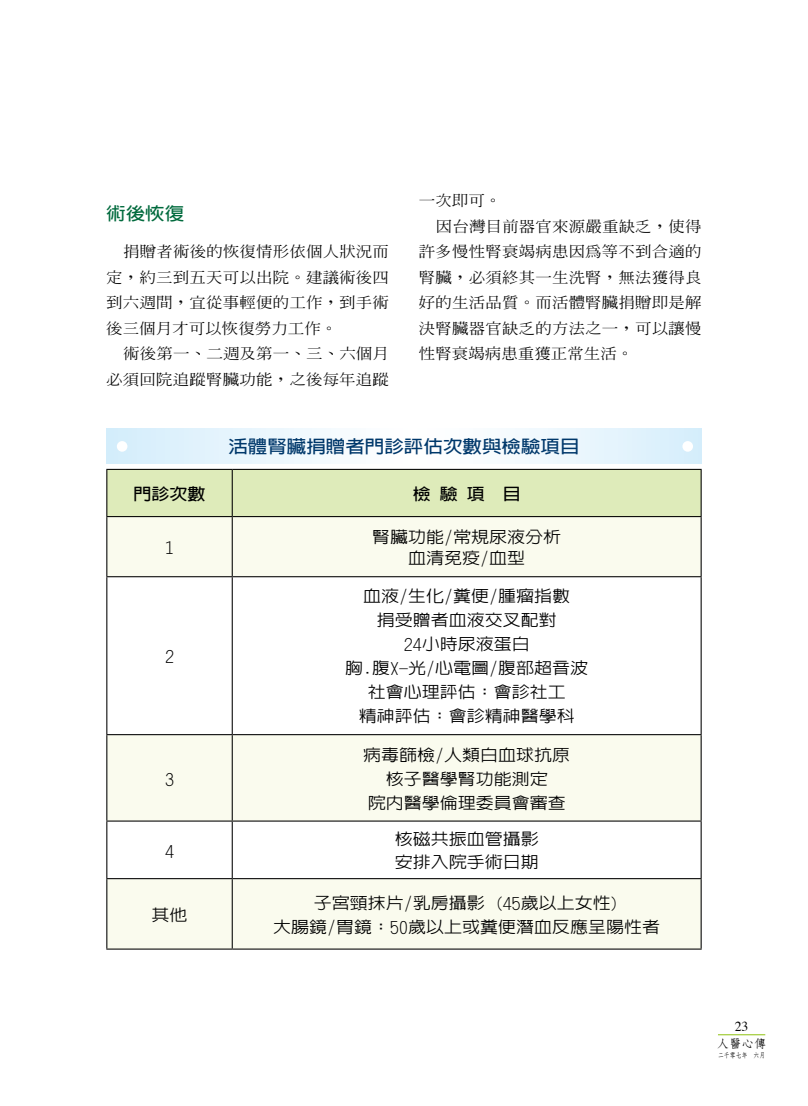
<style>
.page{position:relative;width:808px;height:1106px;background:#fff}
.page>*{position:absolute;margin:0;border:0;box-sizing:border-box;transform-origin:0 0}
.t1{font:700 17.55px "Lin Gothic";color:#00386b;scale:1.11 1}
.t2{font:700 17.55px "Lin Gothic";color:#006a3d;scale:1.11 1}
.t3{font:500 16.2px/24px "Lin Gothic";color:#000;text-align:center;scale:1.11 1}
.t4{font:700 16.2px "Lin Gothic";color:#000;scale:1.11 1}
.t5{font:500 14.85px/25.5px "Inn Ming";letter-spacing:.01em;color:#000;text-align:justify;scale:1.11 1}
.t6{font:13.65px "Times";color:#000}
.t7{font:700 11.7px "Nan Sung";color:#000;scale:1.05 1}
.t8{font:700 7.2px "Nan Sung";color:#000;scale:.82 1}
</style>
<div class="page">
<hr style="left:718px;top:1034px;width:47px;height:1px;background:#95c51d">
<div style="left:107px;top:470px;width:594px;height:46px;background:#deebba"></div>
<div style="left:107px;top:517px;width:594px;height:431px;background:#fafbee"></div>
<svg style="left:107px;top:577px;width:594px;height:301px"></svg>
<hr style="left:106px;top:517px;width:1px;height:59px;background:#000">
<hr style="left:232px;top:517px;width:1px;height:59px;background:#000">
<hr style="left:701px;top:517px;width:1px;height:59px;background:#000">
<hr style="left:106px;top:576px;width:126px;height:1px;background:#000">
<hr style="left:106px;top:577px;width:1px;height:157px;background:#000">
<hr style="left:232px;top:576px;width:470px;height:1px;background:#000">
<hr style="left:232px;top:577px;width:1px;height:157px;background:#000">
<hr style="left:701px;top:577px;width:1px;height:157px;background:#000">
<hr style="left:106px;top:734px;width:126px;height:1px;background:#000">
<hr style="left:106px;top:735px;width:1px;height:85px;background:#000">
<hr style="left:232px;top:734px;width:470px;height:1px;background:#000">
<hr style="left:232px;top:735px;width:1px;height:85px;background:#000">
<hr style="left:701px;top:735px;width:1px;height:85px;background:#000">
<hr style="left:106px;top:820px;width:126px;height:1px;background:#000">
<hr style="left:106px;top:821px;width:1px;height:57px;background:#000">
<hr style="left:232px;top:820px;width:470px;height:1px;background:#000">
<hr style="left:232px;top:821px;width:1px;height:57px;background:#000">
<hr style="left:701px;top:821px;width:1px;height:57px;background:#000">
<hr style="left:106px;top:878px;width:126px;height:1px;background:#000">
<hr style="left:106px;top:879px;width:1px;height:69px;background:#000">
<hr style="left:106px;top:948px;width:126px;height:1px;background:#000">
<hr style="left:232px;top:878px;width:470px;height:1px;background:#000">
<hr style="left:232px;top:879px;width:1px;height:69px;background:#000">
<hr style="left:701px;top:879px;width:1px;height:69px;background:#000">
<hr style="left:232px;top:948px;width:470px;height:1px;background:#000">
<hr style="left:106px;top:469px;width:126px;height:1px;background:#000">
<hr style="left:106px;top:470px;width:1px;height:46px;background:#000">
<hr style="left:106px;top:516px;width:126px;height:1px;background:#000">
<hr style="left:232px;top:469px;width:470px;height:1px;background:#000">
<hr style="left:232px;top:470px;width:1px;height:46px;background:#000">
<hr style="left:701px;top:470px;width:1px;height:46px;background:#000">
<hr style="left:232px;top:516px;width:470px;height:1px;background:#000">
<svg style="left:106px;top:429px;width:596px;height:34px"></svg>
<div style="left:117px;top:441px;width:10px;height:11px;background:#fff;border-radius:50%"></div>
<div style="left:682px;top:441px;width:11px;height:11px;background:#fff;border-radius:50%"></div>
<p class="t2" style="left:106px;top:204px;width:72px">術後恢復</p>
<p class="t5" style="left:106px;top:239px;width:256px;text-indent:17px">捐贈者術後的恢復情形依個人狀況而定，約三到五天可以出院。建議術後四到六週間，宜從事輕便的工作，到手術後三個月才可以恢復勞力工作。</p>
<p class="t5" style="left:106px;top:341px;width:256px;text-align:right">術後第一、二週及第一、三、六個月必須回院追蹤腎臟功能，之後每年追蹤</p>
<p class="t5" style="left:419px;top:188px;width:76px">一次即可。</p>
<p class="t5" style="left:436px;top:213px;width:241px">因台灣目前器官來源嚴重缺乏，使得</p>
<p class="t5" style="left:419px;top:239px;width:256px">許多慢性腎衰竭病患因為等不到合適的</p>
<p class="t5" style="left:419px;top:264px;width:256px">腎臟，必須終其一生洗腎，無法獲得良</p>
<p class="t5" style="left:419px;top:290px;width:256px">好的生活品質。而活體腎臟捐贈即是解</p>
<p class="t5" style="left:419px;top:315px;width:256px">決腎臟器官缺乏的方法之一，可以讓慢</p>
<p class="t5" style="left:419px;top:341px;width:195px">性腎衰竭病患重獲正常生活。</p>
<p class="t1" style="left:228px;top:438px;width:318px">活體腎臟捐贈者門診評估次數與檢驗項目</p>
<p class="t4" style="left:134px;top:485px;width:66px">門診次數</p>
<p class="t4" style="left:413px;top:485px;width:99px">檢 驗 項 目</p>
<p class="t3" style="left:165px;top:535px;width:10px">1</p>
<p class="t3" style="left:372px;top:526px;width:172px;line-height:21px">腎臟功能/常規尿液分析血清免疫/血型</p>
<p class="t3" style="left:165px;top:644px;width:10px">2</p>
<p class="t3" style="left:165px;top:766px;width:10px">3</p>
<p class="t3" style="left:165px;top:838px;width:10px">4</p>
<p class="t3" style="left:152px;top:902px;width:34px">其他</p>
<p class="t3" style="left:345px;top:584px;width:220px">血液/生化/糞便/腫瘤指數<br>捐受贈者血液交叉配對<br>24小時尿液蛋白<br>胸.腹X-光/心電圖/腹部超音波社會心理評估：會診社工<br>精神評估：會診精神醫學科</p>
<p class="t3" style="left:363px;top:742px;width:188px">病毒篩檢/人類白血球抗原核子醫學腎功能測定<br>院內醫學倫理委員會審查</p>
<p class="t3" style="left:395px;top:828px;width:131px;line-height:22.5px;text-align:left">核磁共振血管攝影安排入院手術日期</p>
<p class="t3" style="left:273px;top:890px;width:350px">子宮頸抹片/乳房攝影 (45歲以上女性)<br>大腸鏡/胃鏡：50歲以上或糞便潛血反應呈陽性者</p>
<p class="t6" style="left:735px;top:1013px;width:15px">23</p>
<p class="t7" style="left:717px;top:1037px;width:49px">人醫心傳</p>
<p class="t8" style="left:718px;top:1051px;width:59px">二千零七年 六月</p>
</div>
